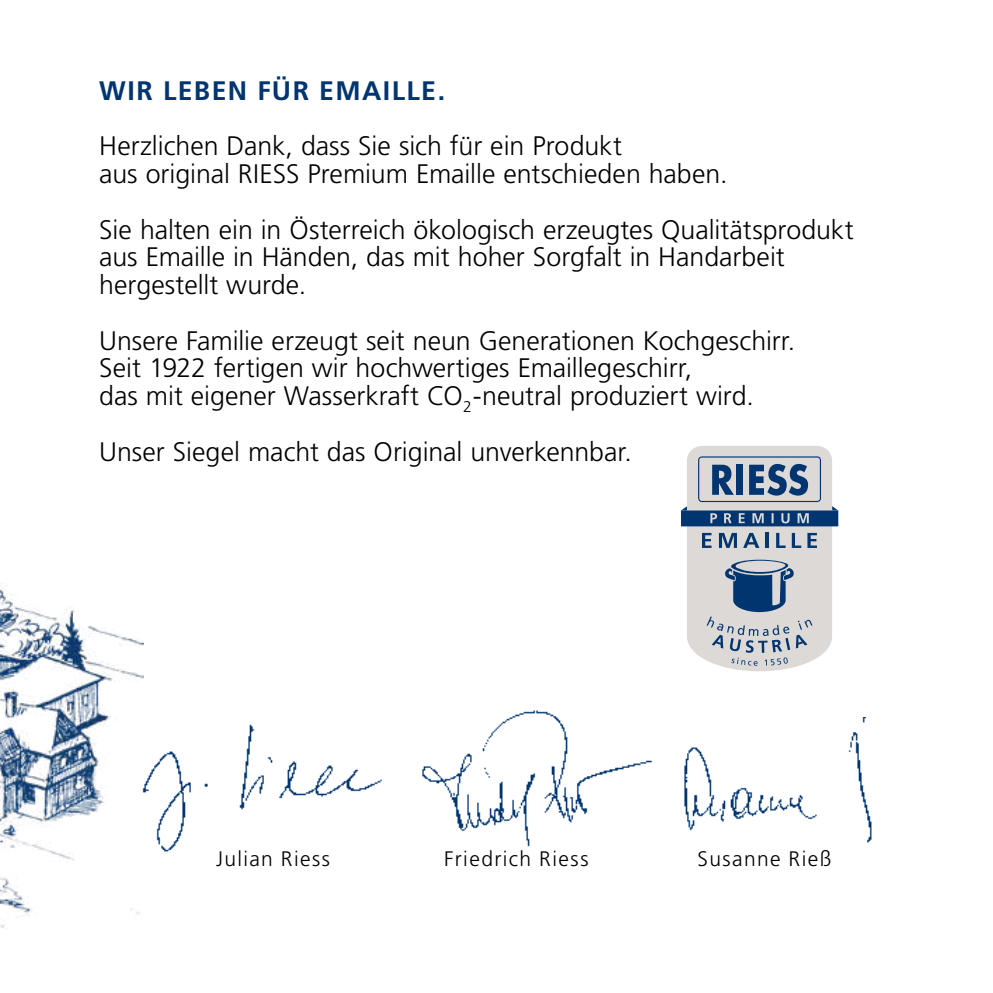
<style>
.page{position:relative;width:993px;height:993px;background:#fff}
.page>*{position:absolute;margin:0;border:0;box-sizing:border-box;transform-origin:0 0}
.t1{font:300 26.6px/27.7px "Frutiger LT Std";color:#000}
.t2{font:700 26.6px "Frutiger LT Std";letter-spacing:.05em;color:#003570}
.t3{font:300 21px "Frutiger LT Std";letter-spacing:.07em;color:#000}
</style>
<div class="page">
<img style="left:144px;top:724px;width:238px;height:128px">
<img style="left:684px;top:717px;width:188px;height:126px">
<img style="left:422px;top:710px;width:230px;height:137px">
<img style="left:0;top:586px;width:144px;height:343px">
<svg style="left:681px;top:446px;width:157px;height:225px;background:#b0b9c3"></svg>
<p class="t2" style="left:99px;top:75px;width:347px">WIR LEBEN FÜR EMAILLE.</p>
<p class="t1" style="left:99px;top:132px;width:629px">Herzlichen Dank, dass Sie sich für ein Produkt<br>aus original RIESS Premium Emaille entschieden haben.</p>
<p class="t1" style="left:99px;top:216px;width:755px">Sie halten ein in Österreich ökologisch erzeugtes Qualitätsprodukt aus Emaille in Händen, das mit hoher Sorgfalt in Handarbeit hergestellt wurde.</p>
<p class="t1" style="left:99px;top:327px;width:697px">Unsere Familie erzeugt seit neun Generationen Kochgeschirr.<br>Seit 1922 fertigen wir hochwertiges Emaillegeschirr,<br>das mit eigener Wasserkraft CO<sub>2</sub>-neutral produziert wird.</p>
<p class="t1" style="left:99px;top:438px;width:534px">Unser Siegel macht das Original unverkennbar.</p>
<p class="t3" style="left:216px;top:846px;width:116px">Julian Riess</p>
<p class="t3" style="left:444px;top:846px;width:146px">Friedrich Riess</p>
<p class="t3" style="left:697px;top:846px;width:135px">Susanne Rieß</p>
</div>
